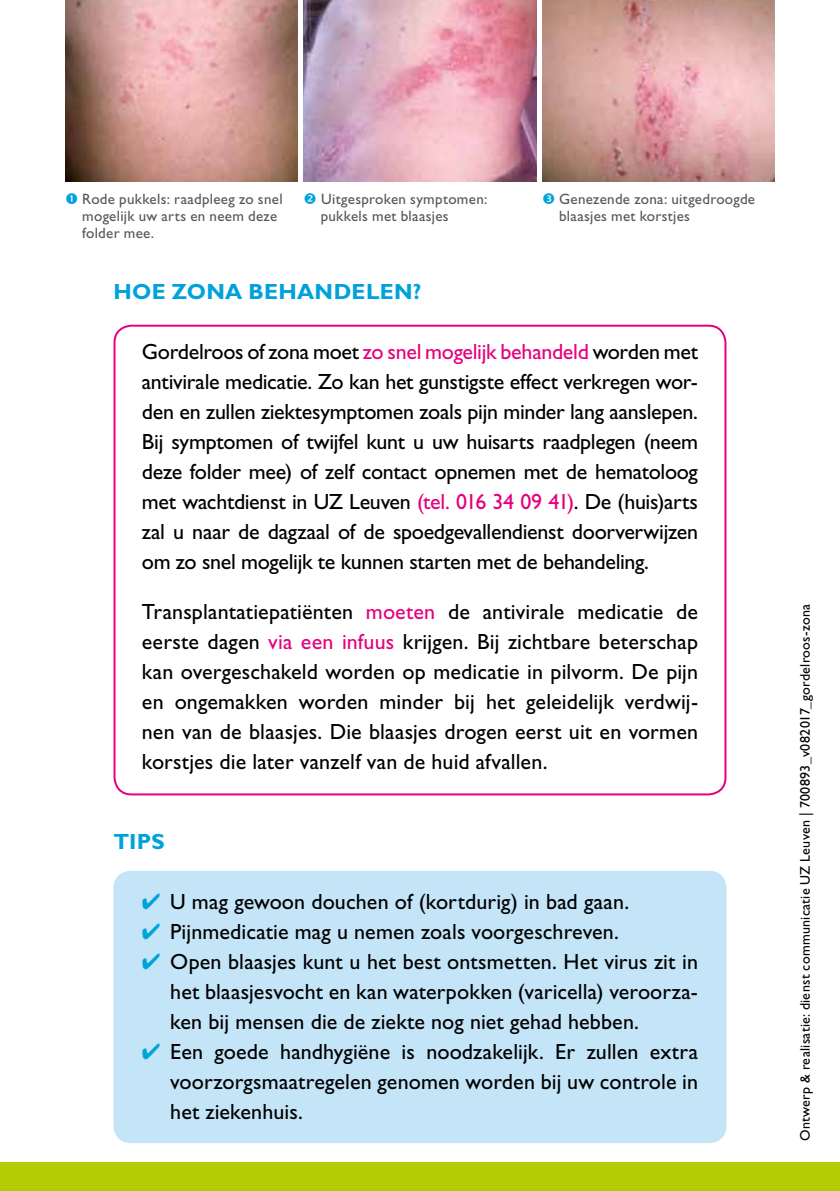
<style>
.page{position:relative;width:840px;height:1191px;background:#fff}
.page>*{position:absolute;margin:0;border:0;box-sizing:border-box;transform-origin:0 0}
.t1{font:22px/30px "Gill Sans Std";letter-spacing:.005em;color:#000;text-align:justify}
.t2{font:700 22px "Gill Sans Std";letter-spacing:.01em;color:#00a2dc}
.t3{font:15px/17px "Gill Sans Std";letter-spacing:.02em;color:#575756}
.t4{font:14px "Gill Sans Std";letter-spacing:.02em;color:#000}
.s1{color:#e6007d}
.s2{color:#00a2dc}
</style>
<div class="page">
<div style="left:113px;top:871px;width:613px;height:272px;background:#c4e4f7;border-radius:17px"></div>
<div style="left:0;top:1162px;width:839px;height:29px;background:#b4cc04"></div>
<div style="left:113px;top:325px;width:613px;height:470px;border:2px solid #e6007d;border-radius:17px"></div>
<img style="left:65px;top:0;width:233px;height:181px">
<img style="left:303px;top:0;width:233px;height:181px">
<img style="left:542px;top:0;width:232px;height:181px">
<p class="t3" style="left:82px;top:191px;width:202px">Rode pukkels: raadpleeg zo snel mogelijk uw arts en neem deze folder mee.</p>
<p class="t3" style="left:321px;top:191px;width:167px">Uitgesproken symptomen:</p>
<p class="t3" style="left:320px;top:208px;width:129px">pukkels met blaasjes</p>
<p class="t2" style="left:113px;top:278px;width:309px">HOE ZONA BEHANDELEN?</p>
<p class="t3" style="left:558px;top:191px;width:197px">Genezende zona: uitgedroogde blaasjes met korstjes</p>
<p class="t1" style="left:142px;top:336px;width:557px">Gordelroos of zona moet <span class="s1">zo snel mogelijk behandeld</span> worden met antivirale medicatie. Zo kan het gunstigste effect verkregen wor&shy;den en zullen ziektesymptomen zoals pijn minder lang aanslepen.<br>Bij symptomen of twijfel kunt u uw huisarts raadplegen (neem deze folder mee) of zelf contact opnemen met de hematoloog met wachtdienst in UZ Leuven <span class="s1">(tel. 016 34 09 41)</span>. De (huis)arts zal u naar de dagzaal of de spoedgevallendienst doorverwijzen om zo snel mogelijk te kunnen starten met de behandeling.</p>
<p class="t1" style="left:142px;top:596px;width:557px">Transplantatiepatiënten <span class="s1">moeten</span> de antivirale medicatie de eerste dagen <span class="s1">via een infuus</span> krijgen. Bij zichtbare beterschap kan overgeschakeld worden op medicatie in pilvorm. De pijn en ongemakken worden minder bij het geleidelijk verdwij&shy;nen van de blaasjes. Die blaasjes drogen eerst uit en vormen korstjes die later vanzelf van de huid afvallen.</p>
<p class="t2" style="left:113px;top:828px;width:53px">TIPS</p>
<p class="t1" style="left:142px;top:886px;width:488px"><span class="s2">✔</span> U mag gewoon douchen of (kortdurig) in bad gaan.</p>
<p class="t1" style="left:142px;top:916px;width:478px"><span class="s2">✔</span> Pijnmedicatie mag u nemen zoals voorgeschreven.</p>
<p class="t1" style="left:170px;top:946px;width:529px;text-indent:-28px"><span class="s2">✔</span> Open blaasjes kunt u het best ontsmetten. Het virus zit in het blaasjesvocht en kan waterpokken (varicella) veroorza&shy;ken bij mensen die de ziekte nog niet gehad hebben.</p>
<p class="t1" style="left:170px;top:1036px;width:529px;text-indent:-28px"><span class="s2">✔</span> Een goede handhygiëne is noodzakelijk. Er zullen extra voorzorgsmaatregelen genomen worden bij uw controle in het ziekenhuis.</p>
<p class="t4" style="left:796px;top:1141px;width:539px;rotate:-90deg">Ontwerp &amp; realisatie: dienst communicatie UZ Leuven | 700893_v082017_gordelroos-zona</p>
</div>
